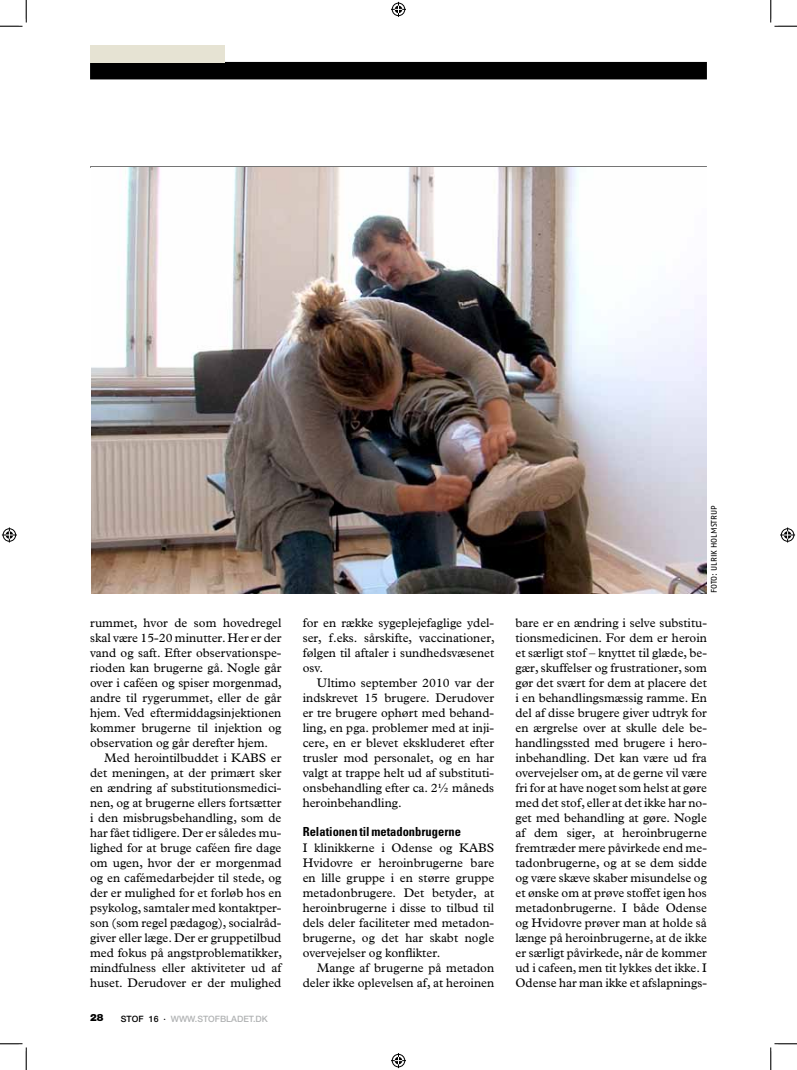
<style>
.page{position:relative;width:797px;height:1070px;background:#fff}
.page>*{position:absolute;margin:0;border:0;box-sizing:border-box;transform-origin:0 0}
.t1{font:12.5px/15px "Plantin";color:#000;text-align:justify}
.t2{font:700 condensed 12.5px "Univers";color:#000}
.t3{font:900 10px "Helvetica Neue";color:#000}
.t4{font:500 8.75px "Helvetica Neue";color:#b1b3b4}
.t5{font:8.12px "Fago No";color:#000;scale:1.06 1}
.s1{color:#000}
</style>
<div class="page">
<div style="left:90px;top:62px;width:617px;height:17px;background:#000"></div>
<hr style="left:90px;top:167px;width:617px;height:1px;background:#000">
<div style="left:90px;top:45px;width:135px;height:18px;background:#e6e3d3"></div>
<img style="left:91px;top:167px;width:616px;height:426px">
<svg style="left:0;top:0;width:27px;height:27px"></svg>
<svg style="left:0;top:1043px;width:27px;height:26px"></svg>
<svg style="left:770px;top:0;width:27px;height:27px"></svg>
<svg style="left:770px;top:1043px;width:27px;height:26px"></svg>
<svg style="left:391px;top:2px;width:15px;height:15px"></svg>
<svg style="left:391px;top:1053px;width:15px;height:15px"></svg>
<svg style="left:2px;top:527px;width:15px;height:15px"></svg>
<svg style="left:780px;top:527px;width:15px;height:15px"></svg>
<p class="t1" style="left:90px;top:614px;width:193px">rummet, hvor de som hovedregel skal være 15-20 minutter. Her er der vand og saft. Efter observationspe&shy;rioden kan brugerne gå. Nogle går over i caféen og spiser morgenmad, andre til rygerummet, eller de går hjem. Ved eftermiddagsinjektionen kommer brugerne til injektion og observation og går derefter hjem.</p>
<p class="t1" style="left:90px;top:749px;width:193px;text-indent:14px">Med herointilbuddet i KABS er det meningen, at der primært sker en ændring af substitutionsmedici&shy;nen, og at brugerne ellers fortsætter i den misbrugsbehandling, som de har fået tidligere. Der er således mu&shy;lighed for at bruge caféen fire dage om ugen, hvor der er morgenmad og en cafémedarbejder til stede, og der er mulighed for et forløb hos en psykolog, samtaler med kontaktper&shy;son (som regel pædagog), socialråd&shy;giver eller læge. Der er gruppetilbud med fokus på angstproblematikker, mindfulness eller aktiviteter ud af huset. Derudover er der mulighed</p>
<p class="t3" style="left:90px;top:1011px;width:15px">28</p>
<p class="t4" style="left:121px;top:1013px;width:148px"><span class="s1">STOF 16 ·</span> WWW.STOFBLADET.DK</p>
<p class="t1" style="left:303px;top:614px;width:193px">for en række sygeplejefaglige ydel&shy;ser, f.eks. sårskifte, vaccinationer, følgen til aftaler i sundhedsvæsenet osv.</p>
<p class="t1" style="left:303px;top:674px;width:193px;text-indent:14px">Ultimo september 2010 var der indskrevet 15 brugere. Derudover er tre brugere ophørt med behand&shy;ling, en pga. problemer med at inji&shy;cere, en er blevet ekskluderet efter trusler mod personalet, og en har valgt at trappe helt ud af substituti&shy;onsbehandling efter ca. 2½ måneds heroinbehandling.</p>
<p class="t2" style="left:303px;top:823px;width:160px">Relationen til metadonbrugerne</p>
<p class="t1" style="left:303px;top:839px;width:193px">I klinikkerne i Odense og KABS Hvidovre er heroinbrugerne bare en lille gruppe i en større gruppe metadonbrugere. Det betyder, at heroinbrugerne i disse to tilbud til dels deler faciliteter med metadon&shy;brugerne, og det har skabt nogle overvejelser og konflikter.</p>
<p class="t1" style="left:303px;top:959px;width:193px;text-align:right">Mange af brugerne på metadon deler ikke oplevelsen af, at heroinen</p>
<p class="t5" style="left:709px;top:593px;width:84px;rotate:-90deg">foto: Ulrik Holmstru p</p>
<p class="t1" style="left:515px;top:614px;width:193px">bare er en ændring i selve substitu&shy;tionsmedicinen. For dem er heroin et særligt stof – knyttet til glæde, be&shy;gær, skuffelser og frustrationer, som gør det svært for dem at placere det i en behandlingsmæssig ramme. En del af disse brugere giver udtryk for en ærgrelse over at skulle dele be&shy;handlingssted med brugere i hero&shy;inbehandling. Det kan være ud fra overvejelser om, at de gerne vil være fri for at have noget som helst at gøre med det stof, eller at det ikke har no&shy;get med behandling at gøre. Nogle af dem siger, at heroinbrugerne fremtræder mere påvirkede end me&shy;tadonbrugerne, og at se dem sidde og være skæve skaber misundelse og et ønske om at prøve stoffet igen hos metadonbrugerne. I både Odense og Hvidovre prøver man at holde så længe på heroinbrugerne, at de ikke er særligt påvirkede, når de kommer ud i cafeen, men tit lykkes det ikke. I Odense har man ikke et afslapnings-</p>
</div>
